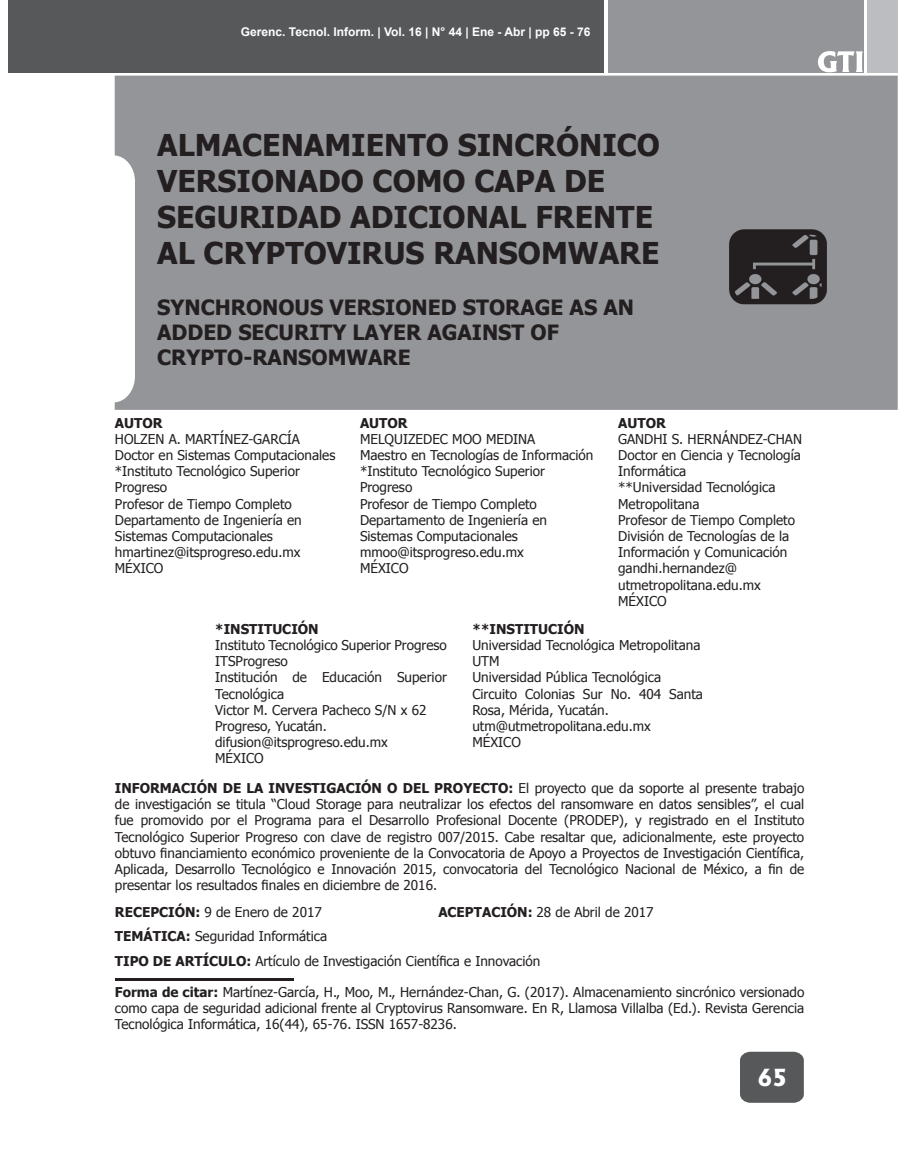
<style>
.page{position:relative;width:898px;height:1166px;background:#fff}
.page>*{position:absolute;margin:0;border:0;box-sizing:border-box;transform-origin:0 0}
.t1{font:700 30px/36px "Tahoma";color:#231f20}
.t2{font:800 22.5px "Albertus";color:#fff}
.t3{font:700 21px/25.2px "Tahoma";color:#231f20}
.t4{font:13.5px/16.2px "Tahoma";color:#231f20}
.t5{font:700 13.5px "Tahoma";color:#231f20}
.t6{font:700 12px "Arial";color:#fff}
.s1{font-weight:700}
</style>
<div class="page">
<div style="left:9px;top:0;width:595px;height:73px;background:#57585a"></div>
<div style="left:608px;top:0;width:255px;height:73px;background:#939598"></div>
<div style="left:867px;top:0;width:30px;height:73px;background:#bcbdc0"></div>
<div style="left:115px;top:76px;width:782px;height:334px;background:#939598"></div>
<div style="left:740px;top:1051px;width:63px;height:51px;background:#57585a"></div>
<svg style="left:818px;top:51px;width:44px;height:21px"></svg>
<img style="left:724px;top:225px;width:107px;height:83px">
<hr style="left:115px;top:977px;width:178px;height:3px;background:#231f20">
<p class="t6" style="left:241px;top:24px;width:351px">Gerenc. Tecnol. Inform. | Vol. 16 | N° 44 | Ene - Abr | pp 65 - 76</p>
<h1 class="t1" style="left:157px;top:125px;width:504px">ALMACENAMIENTO SINCRÓNICO<br>VERSIONADO COMO CAPA DE<br>SEGURIDAD ADICIONAL FRENTE<br>AL CRYPTOVIRUS RANSOMWARE</h1>
<h3 class="t3" style="left:157px;top:293px;width:478px">SYNCHRONOUS VERSIONED STORAGE AS AN<br>ADDED SECURITY LAYER AGAINST OF<br>CRYPTO-RANSOMWARE</h3>
<p class="t5" style="left:115px;top:413px;width:49px">AUTOR</p>
<p class="t4" style="left:115px;top:430px;width:222px">HOLZEN A. MARTÍNEZ-GARCÍA<br>Doctor en Sistemas Computacionales *Instituto Tecnológico Superior<br>Progreso<br>Profesor de Tiempo Completo<br>Departamento de Ingeniería en<br>Sistemas Computacionales hmartinez@itsprogreso.edu.mx<br>MÉXICO</p>
<p class="t5" style="left:360px;top:413px;width:49px">AUTOR</p>
<p class="t4" style="left:360px;top:430px;width:235px">MELQUIZEDEC MOO MEDINA<br>Maestro en Tecnologías de Información *Instituto Tecnológico Superior<br>Progreso<br>Profesor de Tiempo Completo<br>Departamento de Ingeniería en<br>Sistemas Computacionales mmoo@itsprogreso.edu.mx<br>MÉXICO</p>
<p class="t5" style="left:618px;top:413px;width:49px">AUTOR</p>
<p class="t4" style="left:618px;top:430px;width:185px">GANDHI S. HERNÁNDEZ-CHAN<br>Doctor en Ciencia y Tecnología<br>Informática<br>**Universidad Tecnológica<br>Metropolitana<br>Profesor de Tiempo Completo<br>División de Tecnologías de la<br>Información y Comunicación gandhi.hernandez@ utmetropolitana.edu.mx<br>MÉXICO</p>
<p class="t5" style="left:215px;top:619px;width:105px">*INSTITUCIÓN</p>
<p class="t4" style="left:215px;top:636px;width:233px">Instituto Tecnológico Superior Progreso<br>ITSProgreso<br>Institución de Educación Superior<br>Tecnológica<br>Victor M. Cervera Pacheco S/N x 62<br>Progreso, Yucatán. difusion@itsprogreso.edu.mx<br>MÉXICO</p>
<p class="t5" style="left:472px;top:619px;width:114px">**INSTITUCIÓN</p>
<p class="t4" style="left:472px;top:636px;width:232px">Universidad Tecnológica Metropolitana<br>UTM<br>Universidad Pública Tecnológica<br>Circuito Colonias Sur No. 404 Santa<br>Rosa, Mérida, Yucatán. utm@utmetropolitana.edu.mx<br>MÉXICO</p>
<p class="t4" style="left:115px;top:779px;width:690px;text-align:justify"><span class="s1">INFORMACIÓN DE LA INVESTIGACIÓN O DEL PROYECTO:</span> El proyecto que da soporte al presente trabajo de investigación se titula “Cloud Storage para neutralizar los efectos del ransomware en datos sensibles”, el cual fue promovido por el Programa para el Desarrollo Profesional Docente (PRODEP), y registrado en el Instituto Tecnológico Superior Progreso con clave de registro 007/2015. Cabe resaltar que, adicionalmente, este proyecto obtuvo financiamiento económico proveniente de la Convocatoria de Apoyo a Proyectos de Investigación Científica, Aplicada, Desarrollo Tecnológico e Innovación 2015, convocatoria del Tecnológico Nacional de México, a fin de presentar los resultados finales en diciembre de 2016.</p>
<p class="t4" style="left:115px;top:902px;width:208px"><span class="s1">RECEPCIÓN:</span> 9 de Enero de 2017</p>
<p class="t4" style="left:438px;top:902px;width:216px"><span class="s1">ACEPTACIÓN:</span> 28 de Abril de 2017</p>
<p class="t4" style="left:115px;top:927px;width:214px"><span class="s1">TEMÁTICA:</span> Seguridad Informática</p>
<p class="t4" style="left:115px;top:952px;width:427px"><span class="s1">TIPO DE ARTÍCULO:</span> Artículo de Investigación Científica e Innovación</p>
<p class="t4" style="left:115px;top:982px;width:690px;text-align:justify"><span class="s1">Forma de citar:</span> Martínez-García, H., Moo, M., Hernández-Chan, G. (2017). Almacenamiento sincrónico versionado como capa de seguridad adicional frente al Cryptovirus Ransomware. En R, Llamosa Villalba (Ed.). Revista Gerencia Tecnológica Informática, 16(44), 65-76. ISSN 1657-8236.</p>
<h2 class="t2" style="left:757px;top:1063px;width:31px">65</h2>
</div>
